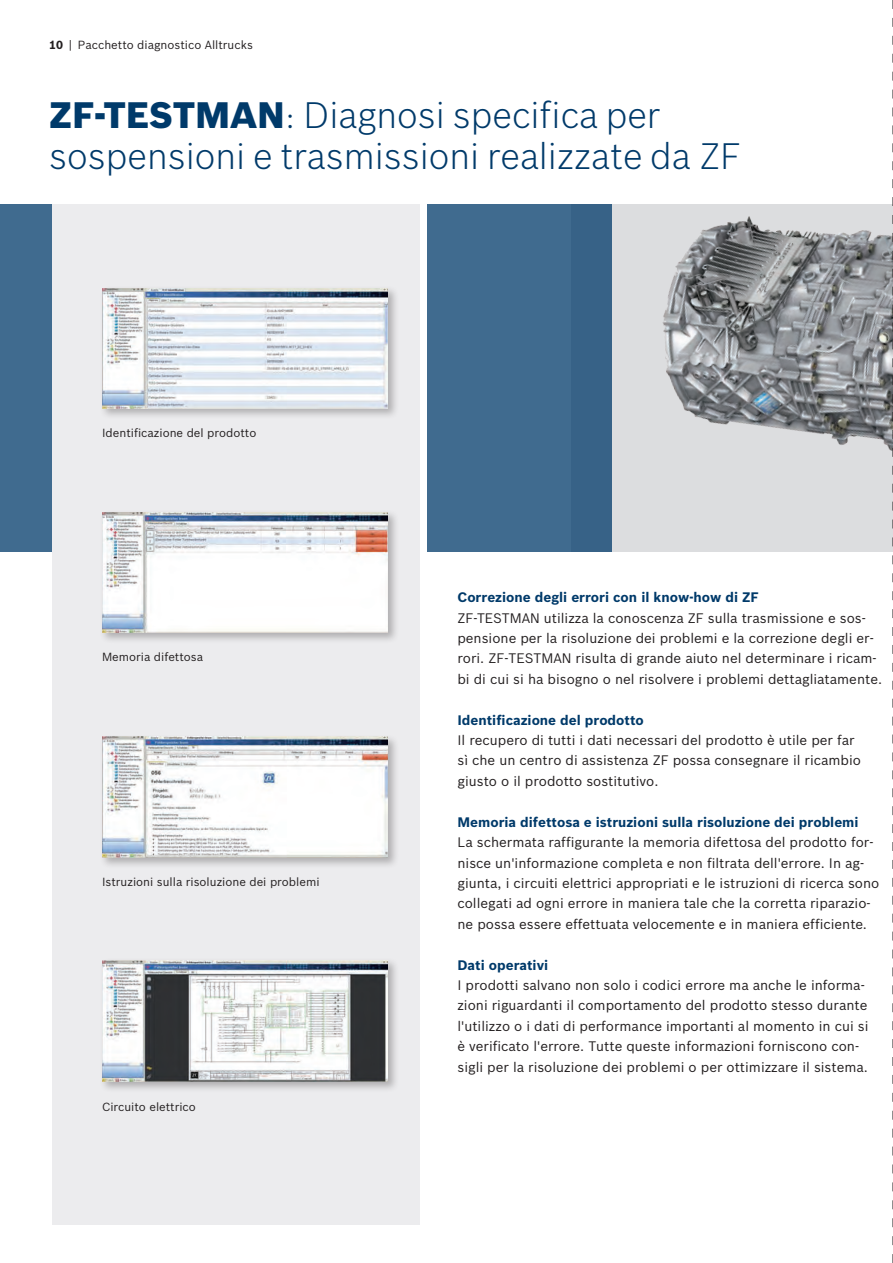
<style>
.page{position:relative;width:893px;height:1263px;background:#fff}
.page>*{position:absolute;margin:0;border:0;box-sizing:border-box;transform-origin:0 0}
.t1{font:300 36px/40.8px "Bosch Sans";color:#003a6a}
.t2{font:13.5px/20.4px "Bosch Sans";color:#231f20}
.t3{font:700 13.5px "Bosch Sans";color:#003a6a}
.t4{font:11.55px "Bosch Sans";color:#231f20}
.s1{font-weight:700}
.s2{font-weight:900}
.s3{font-style:inherit}
.s4{font-weight:700;color:#003a6a}
</style>
<div class="page">
<div style="left:427px;top:204px;width:185px;height:347px;background:#406b8f"></div>
<div style="left:0;top:204px;width:62px;height:347px;background:#406b8f"></div>
<div style="left:52px;top:204px;width:368px;height:1021px;background:#ececee"></div>
<div style="left:99px;top:285px;width:300px;height:135px;background:#231f20;opacity:.3"></div>
<img style="left:102px;top:288px;width:286px;height:120px">
<div style="left:99px;top:509px;width:300px;height:135px;background:#231f20;opacity:.3"></div>
<img style="left:102px;top:512px;width:286px;height:121px">
<div style="left:99px;top:734px;width:300px;height:135px;background:#231f20;opacity:.3"></div>
<img style="left:102px;top:737px;width:286px;height:120px">
<div style="left:99px;top:957px;width:300px;height:136px;background:#231f20;opacity:.3"></div>
<img style="left:102px;top:961px;width:286px;height:121px">
<img style="left:600px;top:204px;width:292px;height:348px">
<svg style="left:892px;top:0;width:1px;height:1263px"></svg>
<p class="t4" style="left:49px;top:36px;width:205px"><span class="s1">10</span> | Pacchetto diagnostico Alltrucks</p>
<h1 class="t1" style="left:49px;top:92px;width:694px"><span class="s2">ZF-TESTMAN</span>: Diagnosi specifica per sospensioni e trasmissioni realizzate da ZF</h1>
<p class="t4" style="left:102px;top:424px;width:156px">Identificazione del prodotto</p>
<p class="t4" style="left:102px;top:649px;width:103px">Memoria difettosa</p>
<p class="t4" style="left:102px;top:873px;width:219px">Istruzioni sulla risoluzione dei problemi</p>
<p class="t4" style="left:102px;top:1098px;width:95px">Circuito elettrico</p>
<p class="t3" style="left:457px;top:587px;width:303px">Correzione degli errori con il know-how di ZF</p>
<p class="t2" style="left:457px;top:606px;width:426px">ZF-TESTMAN utilizza la conoscenza ZF sulla trasmissione e sos&shy;pensione per la risoluzione dei problemi e la correzione degli er&shy;rori. ZF-TESTMAN risulta di grande aiuto nel determinare i ricam&shy;bi di cui si ha bisogno o nel risolvere i problemi dettagliatamente.</p>
<p class="t3" style="left:457px;top:709px;width:188px">Identificazione del prodotto</p>
<p class="t2" style="left:457px;top:729px;width:405px">Il recupero di tutti i dati necessari del prodotto è utile per far s<span class="s3">ì</span> che un centro di assistenza ZF possa consegnare il ricambio giusto o il prodotto sostitutivo.</p>
<p class="t2" style="left:457px;top:811px;width:423px"><span class="s4">Memoria difettosa</span> <span class="s4">e</span> <span class="s4">istruzioni sulla risoluzione dei problemi<br></span>La schermata raffigurante la memoria difettosa del prodotto for&shy;nisce un'informazione completa e non filtrata dell'errore. In ag&shy;giunta, i circuiti elettrici appropriati e le istruzioni di ricerca sono collegati ad ogni errore in maniera tale che la corretta riparazio&shy;ne possa essere effettuata velocemente e in maniera efficiente.</p>
<p class="t3" style="left:457px;top:954px;width:92px">Dati operativi</p>
<p class="t2" style="left:457px;top:974px;width:412px">I prodotti salvano non solo i codici errore ma anche le informa&shy;zioni riguardanti il comportamento del prodotto stesso durante l'utilizzo o i dati di performance importanti al momento in cui si è verificato l'errore. Tutte queste informazioni forniscono con&shy;sigli per la risoluzione dei problemi o per ottimizzare il sistema.</p>
</div>
